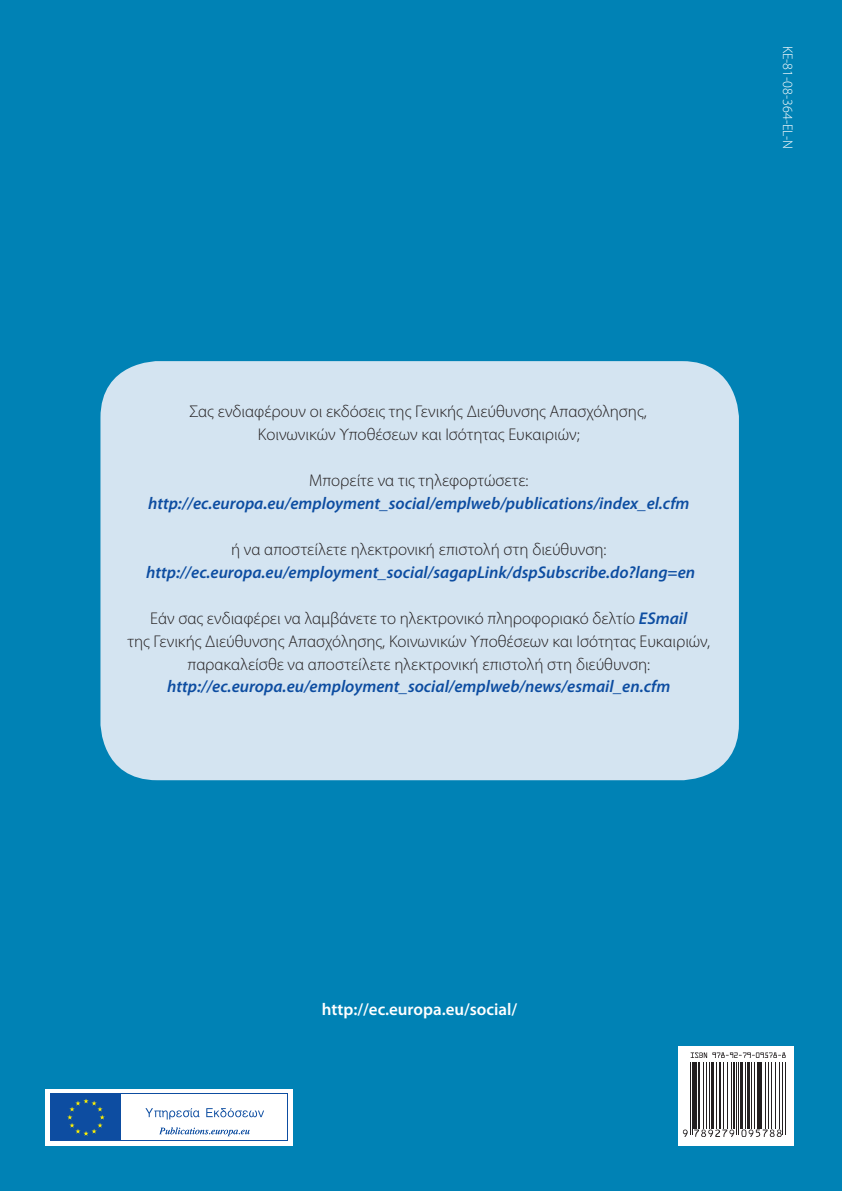
<style>
.page{position:relative;width:842px;height:1191px;background:#0082b5}
.page>*{position:absolute;margin:0;border:0;box-sizing:border-box;transform-origin:0 0}
.t1{font:300 17px/23px "Myriad Pro";color:#231f20;text-align:center}
.t2{font:italic 600 17px "Myriad Pro";color:#0d4da1}
.t3{font:600 17px "Myriad Pro";color:#fff}
.t4{font:300 14px "Myriad Pro";color:#fff}
.s1{font-weight:600;font-style:italic;color:#0d4da1}
</style>
<div class="page">
<div style="left:679px;top:1045px;width:115px;height:100px;background:#fff"></div>
<hr style="left:690px;top:1061px;width:1px;height:73px;background:#231f20">
<hr style="left:692px;top:1061px;width:1px;height:73px;background:#231f20">
<hr style="left:694px;top:1061px;width:3px;height:67px;background:#231f20">
<hr style="left:698px;top:1061px;width:2px;height:67px;background:#231f20">
<hr style="left:703px;top:1061px;width:1px;height:67px;background:#231f20">
<hr style="left:706px;top:1061px;width:1px;height:67px;background:#231f20">
<hr style="left:709px;top:1061px;width:1px;height:67px;background:#231f20">
<hr style="left:711px;top:1061px;width:3px;height:67px;background:#231f20">
<hr style="left:716px;top:1061px;width:1px;height:67px;background:#231f20">
<hr style="left:719px;top:1061px;width:2px;height:67px;background:#231f20">
<hr style="left:723px;top:1061px;width:1px;height:67px;background:#231f20">
<hr style="left:727px;top:1061px;width:1px;height:67px;background:#231f20">
<hr style="left:731px;top:1061px;width:1px;height:67px;background:#231f20">
<hr style="left:733px;top:1061px;width:2px;height:67px;background:#231f20">
<hr style="left:736px;top:1061px;width:1px;height:73px;background:#231f20">
<hr style="left:738px;top:1061px;width:1px;height:73px;background:#231f20">
<hr style="left:740px;top:1061px;width:3px;height:67px;background:#231f20">
<hr style="left:745px;top:1061px;width:1px;height:67px;background:#231f20">
<hr style="left:747px;top:1061px;width:3px;height:67px;background:#231f20">
<hr style="left:751px;top:1061px;width:1px;height:67px;background:#231f20">
<hr style="left:754px;top:1061px;width:1px;height:67px;background:#231f20">
<hr style="left:757px;top:1061px;width:3px;height:67px;background:#231f20">
<hr style="left:761px;top:1061px;width:1px;height:67px;background:#231f20">
<hr style="left:765px;top:1061px;width:1px;height:67px;background:#231f20">
<hr style="left:768px;top:1061px;width:1px;height:67px;background:#231f20">
<hr style="left:771px;top:1061px;width:1px;height:67px;background:#231f20">
<hr style="left:775px;top:1061px;width:1px;height:67px;background:#231f20">
<hr style="left:779px;top:1061px;width:1px;height:67px;background:#231f20">
<hr style="left:782px;top:1061px;width:1px;height:73px;background:#231f20">
<hr style="left:785px;top:1061px;width:1px;height:73px;background:#231f20">
<svg style="left:690px;top:1052px;width:96px;height:6px"></svg>
<svg style="left:683px;top:1129px;width:5px;height:8px"></svg>
<svg style="left:694px;top:1129px;width:40px;height:8px"></svg>
<svg style="left:741px;top:1129px;width:41px;height:8px"></svg>
<div style="left:45px;top:1088px;width:248px;height:57px;background:#fff"></div>
<div style="left:50px;top:1093px;width:238px;height:48px;background:#0d4da1"></div>
<div style="left:122px;top:1094px;width:165px;height:45px;background:#fff"></div>
<svg style="left:145px;top:1108px;width:54px;height:11px"></svg>
<svg style="left:206px;top:1108px;width:58px;height:9px"></svg>
<svg style="left:67px;top:1099px;width:38px;height:36px"></svg>
<svg style="left:159px;top:1127px;width:90px;height:9px"></svg>
<div style="left:100px;top:361px;width:639px;height:419px;background:#d4e4f1;border-radius:57px"></div>
<p class="t4" style="left:793px;top:46px;width:105px;rotate:90deg">KE-81-08-364-EL-N</p>
<p class="t1" style="left:190px;top:402px;width:459px">Σας ενδιαφέρουν οι εκδόσεις της Γενικής Διεύθυνσης Απασχόλησης,<br>Κοινωνικών Υποθέσεων και Ισότητας Ευκαιριών;</p>
<p class="t1" style="left:309px;top:471px;width:221px">Μπορείτε να τις τηλεφορτώσετε:</p>
<p class="t2" style="left:148px;top:497px;width:543px">http://ec.europa.eu/employment_social/emplweb/publications/index_el.cfm</p>
<p class="t1" style="left:231px;top:540px;width:377px">ή να αποστείλετε ηλεκτρονική επιστολή στη διεύθυνση:</p>
<p class="t2" style="left:146px;top:566px;width:551px">http://ec.europa.eu/employment_social/sagapLink/dspSubscribe.do?lang=en</p>
<p class="t1" style="left:128px;top:609px;width:584px">Εάν σας ενδιαφέρει να λαμβάνετε το ηλεκτρονικό πληροφοριακό δελτίο <span class="s1">ESmail<br></span>της Γενικής Διεύθυνσης Απασχόλησης, Κοινωνικών Υποθέσεων και Ισότητας Ευκαιριών, παρακαλείσθε να αποστείλετε ηλεκτρονική επιστολή στη διεύθυνση:</p>
<p class="t2" style="left:167px;top:680px;width:505px">http://ec.europa.eu/employment_social/emplweb/news/esmail_en.cfm</p>
<p class="t3" style="left:322px;top:1003px;width:197px">http://ec.europa.eu/social/</p>
</div>
